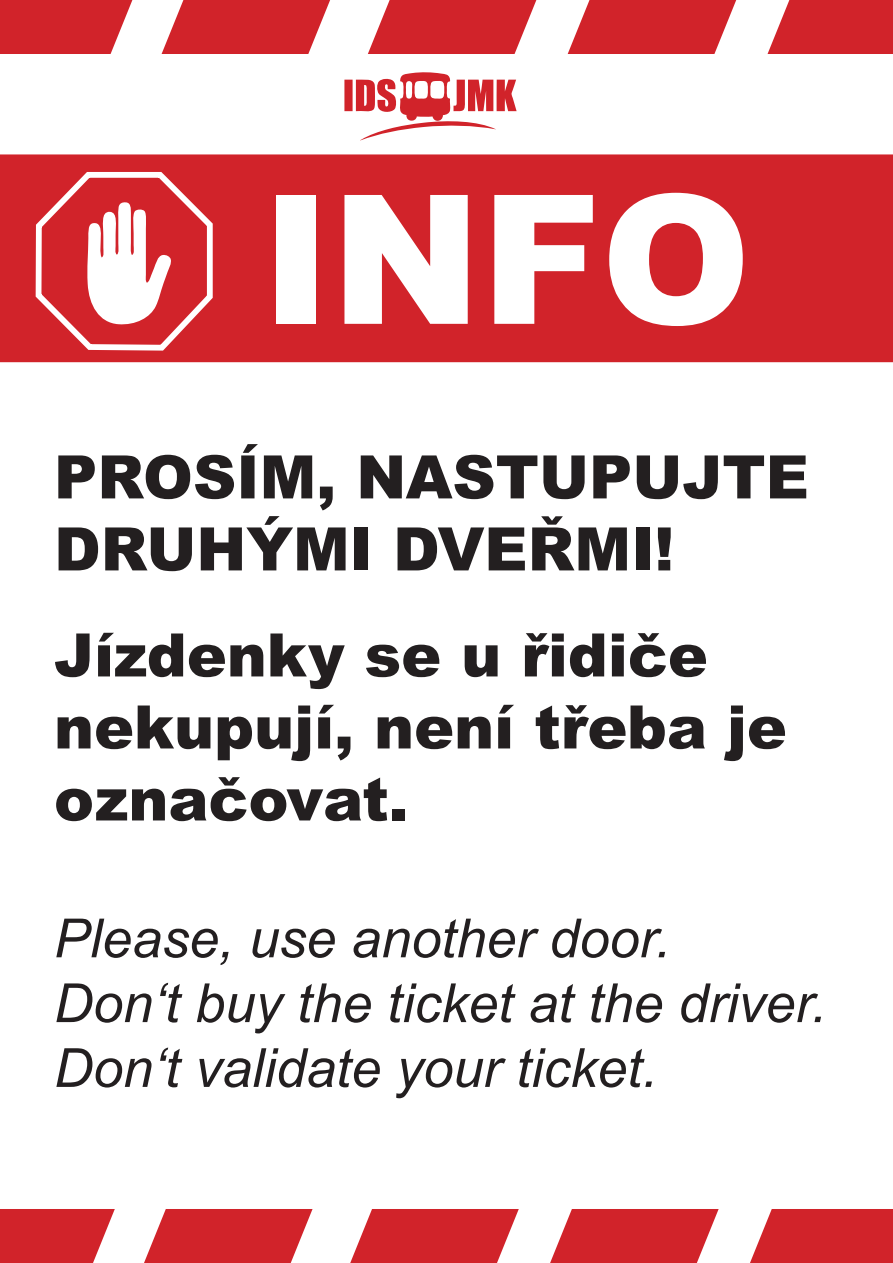
<style>
.page{position:relative;width:893px;height:1263px;background:#fff}
.page>*{position:absolute;margin:0;border:0;box-sizing:border-box;transform-origin:0 0}
.t1{font:900 180px "Arial";color:#fff}
.t2{font:900 60px/72px "Arial";color:#231f20}
.t3{font:italic 54px "Arial";color:#231f20}
</style>
<div class="page">
<svg style="left:162px;top:0;width:168px;height:54px;background:#d63e44"></svg>
<svg style="left:368px;top:0;width:168px;height:54px;background:#d63e44"></svg>
<svg style="left:568px;top:0;width:168px;height:54px;background:#d63e44"></svg>
<svg style="left:767px;top:0;width:126px;height:54px;background:#d5363d"></svg>
<svg style="left:0;top:0;width:132px;height:54px;background:#d4343a"></svg>
<svg style="left:144px;top:1209px;width:169px;height:54px;background:#d73f46"></svg>
<svg style="left:350px;top:1209px;width:169px;height:54px;background:#d73f46"></svg>
<svg style="left:550px;top:1209px;width:169px;height:54px;background:#d73f46"></svg>
<svg style="left:750px;top:1209px;width:143px;height:54px;background:#d4333a"></svg>
<svg style="left:0;top:1209px;width:115px;height:54px;background:#d5383e"></svg>
<div style="left:1px;top:155px;width:891px;height:206px;background:#d1232a"></div>
<div style="left:0;top:154px;width:893px;height:208px;border:2px solid #d1232a"></div>
<svg style="left:344px;top:72px;width:173px;height:69px"></svg>
<svg style="left:35px;top:172px;width:178px;height:179px"></svg>
<p class="t1" style="left:261px;top:129px;width:491px">INFO</p>
<p class="t2" style="left:54px;top:439px;width:756px">PROSÍM, NASTUPUJTE<br>DRUHÝMI DVEŘMI!</p>
<p class="t2" style="left:54px;top:617px;width:734px">Jízdenky se u řidiče nekupují, není třeba je označovat.</p>
<p class="t3" style="left:54px;top:903px;width:618px">Please, use another door.</p>
<p class="t3" style="left:54px;top:968px;width:774px">Don‘t buy the ticket at the driver.</p>
<p class="t3" style="left:54px;top:1033px;width:605px">Don‘t validate your ticket.</p>
</div>
